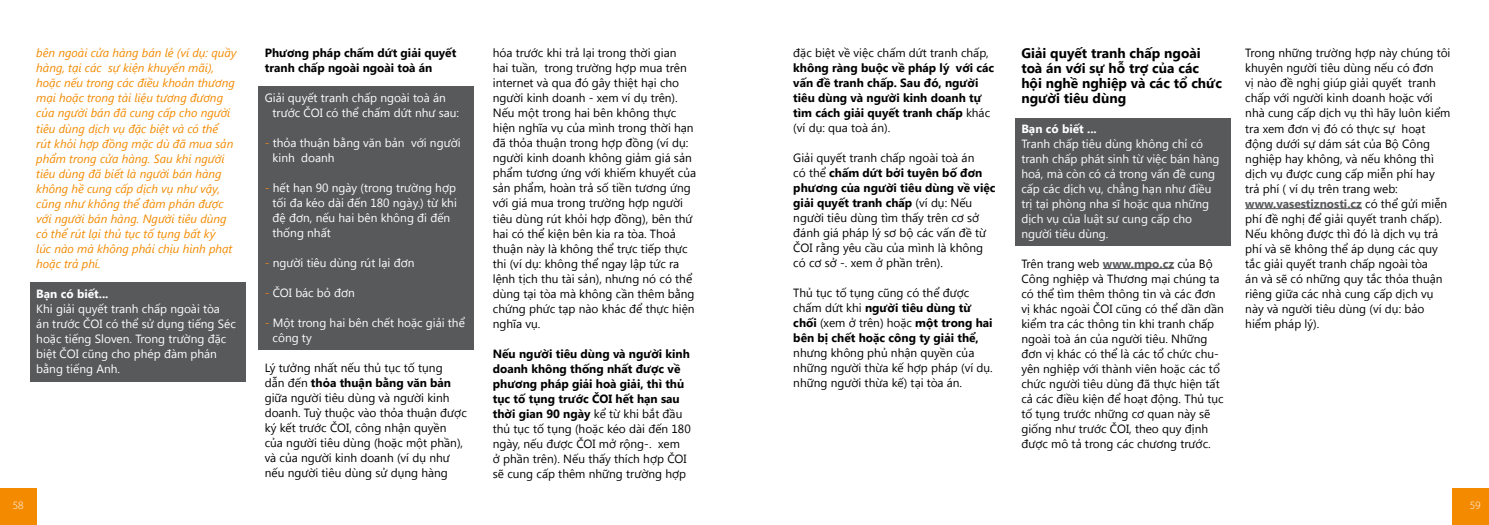
<style>
.page{position:relative;width:1489px;height:525px;background:#fff}
.page>*{position:absolute;margin:0;border:0;box-sizing:border-box;transform-origin:0 0}
.t1{font:700 13.75px/15px "Segoe UI";color:#000}
.t2{font:11.88px/15px "Segoe UI";color:#000}
.t3{font:11.88px/15px "Segoe UI";color:#fff}
.t4{font:italic 11.88px/15px "Segoe UI";color:#f38a00}
.t5{font:700 11.88px/15px "Segoe UI";color:#000}
.t6{font:700 11.88px "Segoe UI";color:#fff}
.t7{font:300 11.25px "Myriad Pro";color:#fff}
.s1{color:#ed861e}
.s2{font-weight:700}
.s3{font-weight:400}
.s4{font-weight:700;color:#58595b}
</style>
<div class="page">
<div style="left:258px;top:87px;width:216px;height:263px;background:#58595b"></div>
<div style="left:30px;top:282px;width:216px;height:100px;background:#58595b"></div>
<div style="left:1015px;top:118px;width:215px;height:127px;background:#58595b"></div>
<hr style="left:1245px;top:208px;width:116px;height:1px;background:#58595b">
<hr style="left:1102px;top:268px;width:72px;height:1px;background:#58595b">
<div style="left:0;top:488px;width:37px;height:36px;background:#f38a00"></div>
<div style="left:1451px;top:488px;width:37px;height:36px;background:#f38a00"></div>
<p class="t4" style="left:36px;top:45px;width:202px">bên ngoài cửa hàng bán lẻ (ví dụ: quầy hàng, tại các sự kiện khuyến mãi), hoặc nếu trong các điều khoản thương mại hoặc trong tài liệu tương đương của người bán đã cung cấp cho người tiêu dùng dịch vụ đặc biệt và có thể<br>rút khỏi hợp đồng mặc dù đã mua sản phẩm trong cửa hàng. Sau khi người tiêu dùng đã biết là người bán hàng không hề cung cấp dịch vụ như vậy, cũng như không thể đàm phán được với người bán hàng. Người tiêu dùng có thể rút lại thủ tục tố tụng bất kỳ<br>lúc nào mà không phải chịu hình phạt hoặc trả phí.</p>
<p class="t6" style="left:36px;top:285px;width:74px">Bạn có biết...</p>
<p class="t3" style="left:36px;top:300px;width:201px">Khi giải quyết tranh chấp ngoài tòa<br>án trước ČOI có thể sử dụng tiếng Séc hoặc tiếng Sloven. Trong trường đặc biệt ČOI cũng cho phép đàm phán bằng tiếng Anh.</p>
<p class="t5" style="left:265px;top:45px;width:193px">Phương pháp chấm dứt giải quyết tranh chấp ngoài ngoài toà án</p>
<p class="t3" style="left:272px;top:90px;width:188px;text-indent:-8px">Giải quyết tranh chấp ngoài toà án trước ČOI có thể chấm dứt như sau:</p>
<p class="t3" style="left:272px;top:135px;width:189px;text-indent:-8px"><span class="s1">-</span> thỏa thuận bằng văn bản với người kinh doanh</p>
<p class="t3" style="left:272px;top:180px;width:186px;text-indent:-8px"><span class="s1">-</span> hết hạn 90 ngày (trong trường hợp tối đa kéo dài đến 180 ngày.) từ khi đệ đơn, nếu hai bên không đi đến thống nhất</p>
<p class="t3" style="left:265px;top:255px;width:151px"><span class="s1">-</span> người tiêu dùng rút lại đơn</p>
<p class="t3" style="left:265px;top:284px;width:92px"><span class="s1">-</span> ČOI bác bỏ đơn</p>
<p class="t3" style="left:272px;top:314px;width:194px;text-indent:-8px"><span class="s1">-</span> Một trong hai bên chết hoặc giải thể công ty</p>
<p class="t2" style="left:265px;top:359px;width:203px">Lý tưởng nhất nếu thủ tục tố tụng<br>dẫn đến <span class="s2">thỏa thuận bằng văn bản </span>giữa người tiêu dùng và người kinh doanh. Tuỳ thuộc vào thỏa thuận được ký kết trước ČOI, công nhận quyền của người tiêu dùng (hoặc một phần), và của người kinh doanh (ví dụ như nếu người tiêu dùng sử dụng hàng</p>
<p class="t2" style="left:493px;top:45px;width:205px">hóa trước khi trả lại trong thời gian<br>hai tuần, trong trường hợp mua trên internet và qua đó gây thiệt hại cho người kinh doanh - xem ví dụ trên).<br>Nếu một trong hai bên không thực hiện nghĩa vụ của mình trong thời hạn đã thỏa thuận trong hợp đồng (ví dụ: người kinh doanh không giảm giá sản phẩm tương ứng với khiếm khuyết của sản phẩm, hoàn trả số tiền tương ứng với giá mua trong trường hợp người tiêu dùng rút khỏi hợp đồng), bên thứ hai có thể kiện bên kia ra tòa. Thoả thuận này là không thể trực tiếp thực thi (ví dụ: không thể ngay lập tức ra lệnh tịch thu tài sản), nhưng nó có thể dùng tại tòa mà không cần thêm bằng chứng phức tạp nào khác để thực hiện nghĩa vụ.</p>
<p class="t2" style="left:493px;top:345px;width:199px"><span class="s2">Nếu người tiêu dùng và người kinh doanh không thống nhất được về phương pháp giải hoà giải, thì thủ tục tố tụng trước ČOI hết hạn sau thời gian 90 ngày</span> kể từ khi bắt đầu thủ tục tố tụng (hoặc kéo dài đến 180 ngày, nếu được ČOI mở rộng-. xem<br>ở phần trên). Nếu thấy thích hợp ČOI sẽ cung cấp thêm những trường hợp</p>
<p class="t2" style="left:793px;top:45px;width:197px">đặc biệt về việc chấm dứt tranh chấp,</p>
<p class="t5" style="left:793px;top:60px;width:202px">không ràng buộc về pháp lý với các vấn đề tranh chấp. Sau đó, người tiêu dùng và người kinh doanh tự tìm cách giải quyết tranh chấp <span class="s3">khác (ví dụ: qua toà án).</span></p>
<p class="t2" style="left:793px;top:150px;width:204px">Giải quyết tranh chấp ngoài toà án<br>có thể <span class="s2">chấm dứt bởi tuyên bố đơn phương của người tiêu dùng về việc giải quyết tranh chấp</span> (ví dụ: Nếu người tiêu dùng tìm thấy trên cơ sở đánh giá pháp lý sơ bộ các vấn đề từ<br>ČOI rằng yêu cầu của mình là không có cơ sở -. xem ở phần trên).</p>
<p class="t5" style="left:793px;top:285px;width:201px"><span class="s3">Thủ tục tố tụng cũng có thể được chấm dứt khi</span> người tiêu dùng từ chối <span class="s3">(xem ở trên) hoặc</span> một trong hai bên bị chết hoặc công ty giải thể,</p>
<p class="t2" style="left:793px;top:345px;width:201px">nhưng không phủ nhận quyền của những người thừa kế hợp pháp (ví dụ. những người thừa kế) tại tòa án.</p>
<p class="t1" style="left:1021px;top:44px;width:202px">Giải quyết tranh chấp ngoài toà án với sự hỗ trợ của các hội nghề nghiệp và các tổ chức người tiêu dùng</p>
<p class="t6" style="left:1021px;top:120px;width:77px">Bạn có biết ...</p>
<p class="t3" style="left:1021px;top:135px;width:200px">Tranh chấp tiêu dùng không chỉ có tranh chấp phát sinh từ việc bán hàng hoá, mà còn có cả trong vấn đề cung cấp các dịch vụ, chẳng hạn như điều trị tại phòng nha sĩ hoặc qua những dịch vụ của luật sư cung cấp cho người tiêu dùng.</p>
<p class="t2" style="left:1021px;top:255px;width:204px">Trên trang web <span class="s4">www.mpo.cz</span> của Bộ Công nghiệp và Thương mại chúng ta có thể tìm thêm thông tin và các đơn vị khác ngoài ČOI cũng có thể dần dần kiểm tra các thông tin khi tranh chấp ngoài toà án của người tiêu. Những đơn vị khác có thể là các tổ chức chu&shy;yên nghiệp với thành viên hoặc các tổ chức người tiêu dùng đã thực hiện tất cả các điều kiện để hoạt động. Thủ tục tố tụng trước những cơ quan này sẽ giống như trước ČOI, theo quy định được mô tả trong các chương trước.</p>
<p class="t2" style="left:1245px;top:45px;width:207px">Trong những trường hợp này chúng tôi khuyên người tiêu dùng nếu có đơn<br>vị nào đề nghị giúp giải quyết tranh chấp với người kinh doanh hoặc với nhà cung cấp dịch vụ thì hãy luôn kiểm tra xem đơn vị đó có thực sự hoạt động dưới sự dám sát của Bộ Công nghiệp hay không, và nếu không thì dịch vụ được cung cấp miễn phí hay trả phí ( ví dụ trên trang web: <span class="s4">www.vasestiznosti.cz</span> có thể gửi miễn phí đề nghị để giải quyết tranh chấp).<br>Nếu không được thì đó là dịch vụ trả phí và sẽ không thể áp dụng các quy tắc giải quyết tranh chấp ngoài tòa<br>án và sẽ có những quy tắc thỏa thuận riêng giữa các nhà cung cấp dịch vụ này và người tiêu dùng (ví dụ: bảo hiểm pháp lý).</p>
<p class="t7" style="left:13px;top:499px;width:12px">58</p>
<p class="t7" style="left:1469px;top:499px;width:12px">59</p>
</div>
